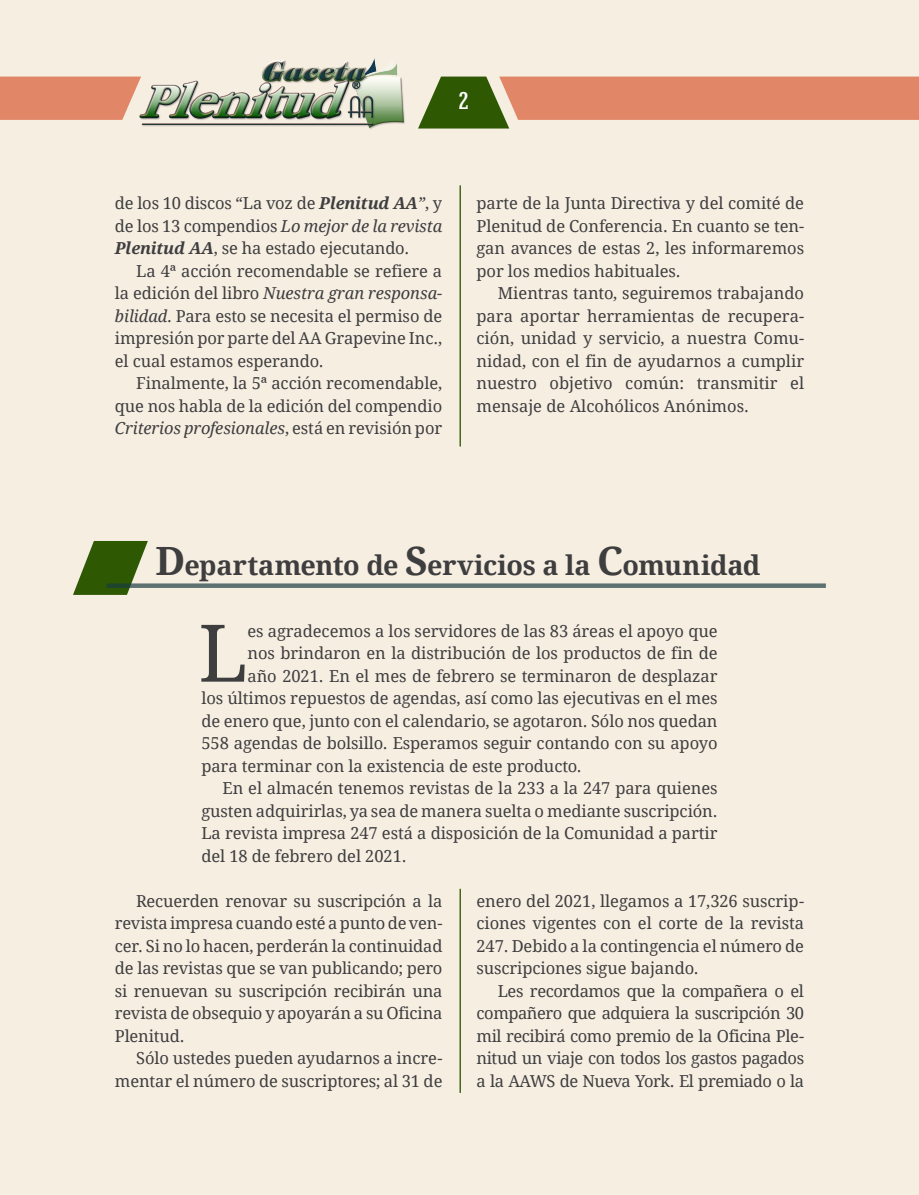
<style>
.page{position:relative;width:919px;height:1195px;background:#fff}
.page>*{position:absolute;margin:0;border:0;box-sizing:border-box;transform-origin:0 0}
._02__Cuerpo_de_Texto{font:79.5px "Droid Serif";color:#3e3e3f}
._01__Titulo{font:700 27px "Droid Serif";letter-spacing:-.01em;color:#3e3e3f}
._00__Folio{font:500 24px "Hagin Caps";color:#fff}
._02__Cuerpo_de_Texto-2{font:16.5px/22.5px "Droid Serif";letter-spacing:-.005em;color:#3e3e3f;text-align:justify}
.s1{font-weight:700;font-style:italic}
.s2{font-style:italic}
.s3{font-size:39px}
</style>
<div class="page">
<div style="left:0;top:0;width:918px;height:1195px;background:#f7eee2"></div>
<div style="left:0;top:77px;width:102px;height:43px;background:#e18767"></div>
<svg style="left:442px;top:77px;width:476px;height:52px"></svg>
<img style="left:102px;top:58px;width:340px;height:71px">
<svg style="left:73px;top:541px;width:75px;height:54px"></svg>
<div style="left:107px;top:583px;width:718px;height:5px;background:#5c7170"></div>
<hr style="left:459px;top:889px;width:2px;height:204px;background:#436a1b">
<hr style="left:459px;top:185px;width:2px;height:261px;background:#436a1b">
<p class="_00__Folio" style="left:458px;top:86px;width:12px">2</p>
<p class="_02__Cuerpo_de_Texto-2" style="left:115px;top:192px;width:329px">de los 10 discos “La voz de <span class="s1">Plenitud AA</span><span class="s2">”</span>, y de los 13 compendios <span class="s2">Lo mejor de la revista </span><span class="s1">Plenitud AA</span>, se ha estado ejecutando.</p>
<p class="_02__Cuerpo_de_Texto-2" style="left:115px;top:260px;width:329px;text-indent:21px">La 4ª acción recomendable se refiere a la edición del libro <span class="s2">Nuestra gran responsa&shy;bilidad</span>. Para esto se necesita el permiso de impresión por parte del AA Grapevine Inc., el cual estamos esperando.</p>
<p class="_02__Cuerpo_de_Texto-2" style="left:115px;top:372px;width:329px;text-indent:21px">Finalmente, la 5ª acción recomendable, que nos habla de la edición del compendio <span class="s2">Criterios profesionales</span>, está en revisión por</p>
<p class="_02__Cuerpo_de_Texto-2" style="left:476px;top:192px;width:329px">parte de la Junta Directiva y del comité de Plenitud de Conferencia. En cuanto se ten&shy;gan avances de estas 2, les informaremos por los medios habituales.</p>
<p class="_02__Cuerpo_de_Texto-2" style="left:476px;top:282px;width:329px;text-indent:21px">Mientras tanto, seguiremos trabajando para aportar herramientas de recupera&shy;ción, unidad y servicio, a nuestra Comu&shy;nidad, con el fin de ayudarnos a cumplir nuestro objetivo común: transmitir el mensaje de Alcohólicos Anónimos.</p>
<p class="_01__Titulo" style="left:156px;top:549px;width:606px"><span class="s3">D</span>epartamento de <span class="s3">S</span>ervicios a la <span class="s3">C</span>omunidad</p>
<p class="_02__Cuerpo_de_Texto" style="left:198px;top:604px;width:51px">L</p>
<p class="_02__Cuerpo_de_Texto-2" style="left:247px;top:620px;width:471px">es agradecemos a los servidores de las 83 áreas el apoyo que</p>
<p class="_02__Cuerpo_de_Texto-2" style="left:247px;top:642px;width:471px">nos brindaron en la distribución de los productos de fin de</p>
<p class="_02__Cuerpo_de_Texto-2" style="left:247px;top:665px;width:471px">año 2021. En el mes de febrero se terminaron de desplazar</p>
<p class="_02__Cuerpo_de_Texto-2" style="left:201px;top:687px;width:517px">los últimos repuestos de agendas, así como las ejecutivas en el mes</p>
<p class="_02__Cuerpo_de_Texto-2" style="left:201px;top:710px;width:517px">de enero que, junto con el calendario, se agotaron. Sólo nos quedan</p>
<p class="_02__Cuerpo_de_Texto-2" style="left:201px;top:732px;width:517px">558 agendas de bolsillo. Esperamos seguir contando con su apoyo</p>
<p class="_02__Cuerpo_de_Texto-2" style="left:201px;top:755px;width:382px">para terminar con la existencia de este producto.</p>
<p class="_02__Cuerpo_de_Texto-2" style="left:201px;top:777px;width:517px;text-indent:21px">En el almacén tenemos revistas de la 233 a la 247 para quienes gusten adquirirlas, ya sea de manera suelta o mediante suscripción.<br>La revista impresa 247 está a disposición de la Comunidad a partir del 18 de febrero del 2021.</p>
<p class="_02__Cuerpo_de_Texto-2" style="left:115px;top:890px;width:329px;text-indent:21px">Recuerden renovar su suscripción a la revista impresa cuando esté a punto de ven&shy;cer. Si no lo hacen, perderán la continuidad de las revistas que se van publicando; pero si renuevan su suscripción recibirán una revista de obsequio y apoyarán a su Oficina Plenitud.</p>
<p class="_02__Cuerpo_de_Texto-2" style="left:115px;top:1047px;width:329px;text-align:right">Sólo ustedes pueden ayudarnos a incre&shy;mentar el número de suscriptores; al 31 de</p>
<p class="_02__Cuerpo_de_Texto-2" style="left:476px;top:890px;width:329px">enero del 2021, llegamos a 17,326 suscrip&shy;ciones vigentes con el corte de la revista 247. Debido a la contingencia el número de suscripciones sigue bajando.</p>
<p class="_02__Cuerpo_de_Texto-2" style="left:476px;top:980px;width:329px;text-indent:21px">Les recordamos que la compañera o el compañero que adquiera la suscripción 30 mil recibirá como premio de la Oficina Ple&shy;nitud un viaje con todos los gastos pagados a la AAWS de Nueva York. El premiado o la</p>
</div>
